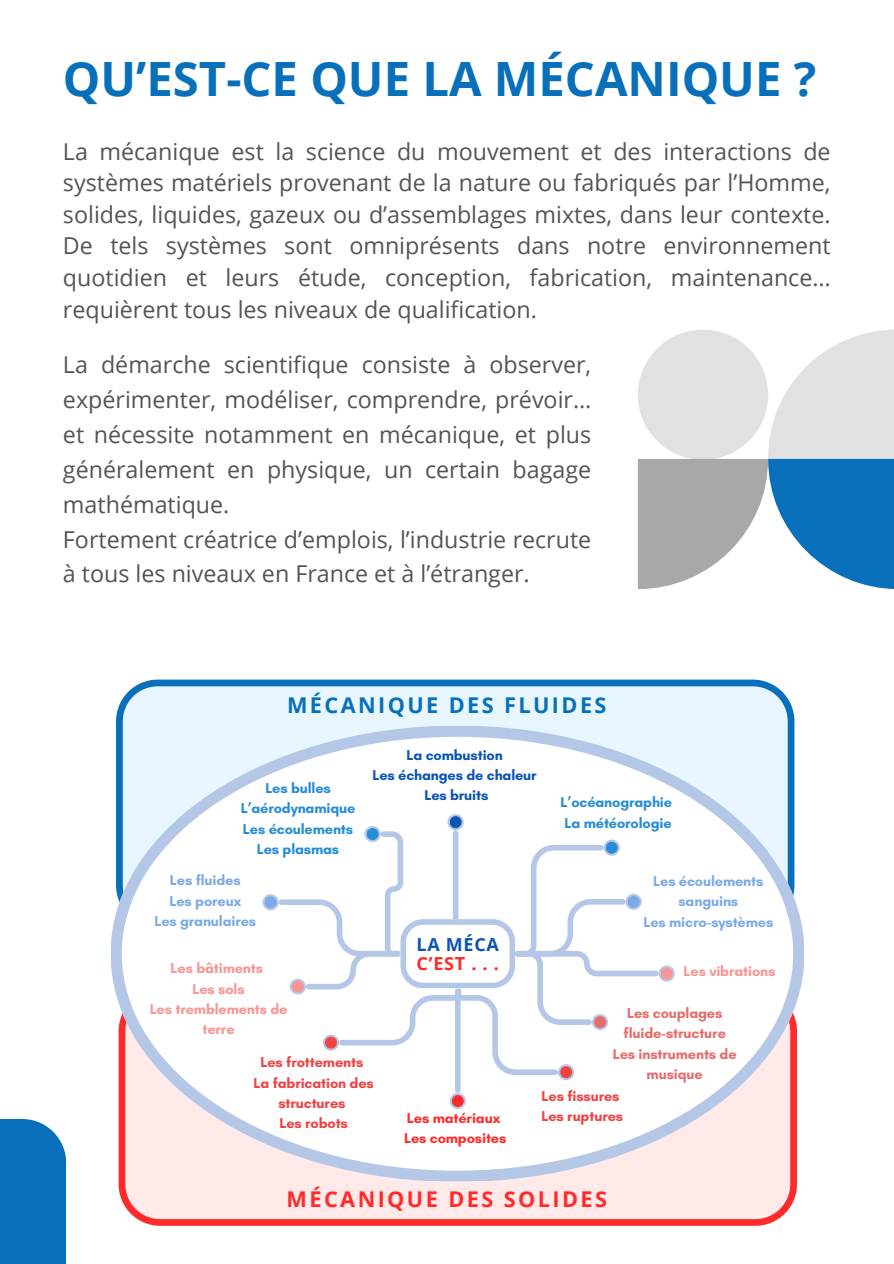
<style>
.page{position:relative;width:894px;height:1264px;background:#fff}
.page>*{position:absolute;margin:0;border:0;box-sizing:border-box;transform-origin:0 0}
.t1{font:700 47.25px "Open Sans";color:#0870bb}
.t2{font:23.25px/34.8px "Open Sans";color:#545454;text-align:justify}
.t3{font:700 21.75px "Open Sans";letter-spacing:.11em;color:#0870bb}
.t4{font:700 21.75px "Open Sans";letter-spacing:.11em;color:#ff2b2b}
.t5{font:700 18px/19.2px "Open Sans";letter-spacing:.04em;color:#ff2b2b}
.t6{font:700 14.55px/20.2px "Glacial Indifference";letter-spacing:-.01em;color:#268cd6;text-align:center}
.t7{font:700 14.55px/20.2px "Glacial Indifference";letter-spacing:-.01em;color:#7caae6;text-align:center}
.t8{font:700 14.55px/20.2px "Glacial Indifference";letter-spacing:-.01em;color:#f14242;text-align:center}
.t9{font:700 14.55px/20.2px "Glacial Indifference";letter-spacing:-.01em;color:#f89595;text-align:center}
.t10{font:700 14.55px/20.2px "Glacial Indifference";letter-spacing:-.01em;color:#e86b6b}
.t11{font:700 14.55px "Glacial Indifference";letter-spacing:-.01em;color:#0a54b4}
.t12{font:700 14.55px "Glacial Indifference";letter-spacing:-.01em;color:#ff2b2b}
.s1{color:#0a54b4}
</style>
<div class="page">
<svg style="left:637px;top:330px;width:256px;height:259px"></svg>
<svg style="left:119px;top:1182px;width:677px;height:43px;background:#ffcdcd"></svg>
<svg style="left:116px;top:679px;width:678px;height:46px;background:#c5e1f4"></svg>
<svg style="left:111px;top:725px;width:693px;height:456px"></svg>
<div style="left:0;top:1118px;width:66px;height:145px;background:#0870bb"></div>
<svg style="left:154px;top:742px;width:548px;height:412px"></svg>
<div style="left:455px;top:992px;width:5px;height:98px;background:#b4c7e7"></div>
<h1 class="t1" style="left:63px;top:46px;width:754px">QU’EST-CE QUE LA MÉCANIQUE ?</h1>
<h3 class="t2" style="left:63px;top:135px;width:769px;line-height:31.5px">La mécanique est la science du mouvement et des interactions de systèmes matériels provenant de la nature ou fabriqués par l’Homme, solides, liquides, gazeux ou d’assemblages mixtes, dans leur contexte.<br>De tels systèmes sont omniprésents dans notre environnement quotidien et leurs étude, conception, fabrication, maintenance… requièrent tous les niveaux de qualification.</h3>
<p class="t2" style="left:63px;top:347px;width:529px;text-align:left">La démarche scientifique consiste à observer, expérimenter, modéliser, comprendre, prévoir… et nécessite notamment en mécanique, et plus généralement en physique, un certain bagage mathématique.<br>Fortement créatrice d’emplois, l’industrie recrute à tous les niveaux en France et à l’étranger.</p>
<p class="t3" style="left:287px;top:689px;width:321px">MÉCANIQUE DES FLUIDES</p>
<p class="t6" style="left:241px;top:777px;width:116px">Les bulles<br>L’aérodynamique</p>
<p class="t6" style="left:243px;top:818px;width:112px">Les écoulements</p>
<h2 class="t6" style="left:257px;top:838px;width:84px">Les plasmas</h2>
<p class="t7" style="left:170px;top:870px;width:72px">Les fluides</p>
<p class="t7" style="left:169px;top:890px;width:73px">Les poreux</p>
<p class="t7" style="left:154px;top:910px;width:103px">Les granulaires</p>
<p class="t11" style="left:406px;top:746px;width:98px">La combustion</p>
<p class="t11" style="left:372px;top:766px;width:166px">Les échanges de chaleur</p>
<p class="t11" style="left:424px;top:786px;width:65px">Les bruits</p>
<p class="t6" style="left:560px;top:792px;width:113px">L’océanographie</p>
<p class="t6" style="left:564px;top:812px;width:109px">La météorologie</p>
<p class="t7" style="left:653px;top:871px;width:112px">Les écoulements sanguins</p>
<p class="t7" style="left:643px;top:911px;width:131px">Les micro-systèmes</p>
<h3 class="t9" style="left:170px;top:958px;width:94px">Les bâtiments</h3>
<p class="t9" style="left:192px;top:978px;width:54px">Les sols</p>
<p class="t9" style="left:150px;top:998px;width:139px">Les tremblements de terre</p>
<p class="t8" style="left:260px;top:1052px;width:104px">Les frottements</p>
<p class="t8" style="left:253px;top:1072px;width:122px">La fabrication des structures</p>
<p class="t8" style="left:279px;top:1112px;width:70px">Les robots</p>
<p class="t5" style="left:416px;top:934px;width:84px"><span class="s1">LA MÉCA<br></span>C’EST . . .</p>
<p class="t9" style="left:683px;top:961px;width:93px">Les vibrations</p>
<p class="t10" style="left:623px;top:1002px;width:104px">Les couplages fluide-structure</p>
<p class="t10" style="left:612px;top:1043px;width:125px;text-align:center">Les instruments de musique</p>
<p class="t8" style="left:541px;top:1085px;width:79px">Les fissures</p>
<p class="t12" style="left:407px;top:1109px;width:95px">Les matériaux</p>
<p class="t8" style="left:541px;top:1106px;width:83px">Les ruptures</p>
<h4 class="t12" style="left:404px;top:1129px;width:104px">Les composites</h4>
<p class="t4" style="left:286px;top:1183px;width:322px">MÉCANIQUE DES SOLIDES</p>
</div>
